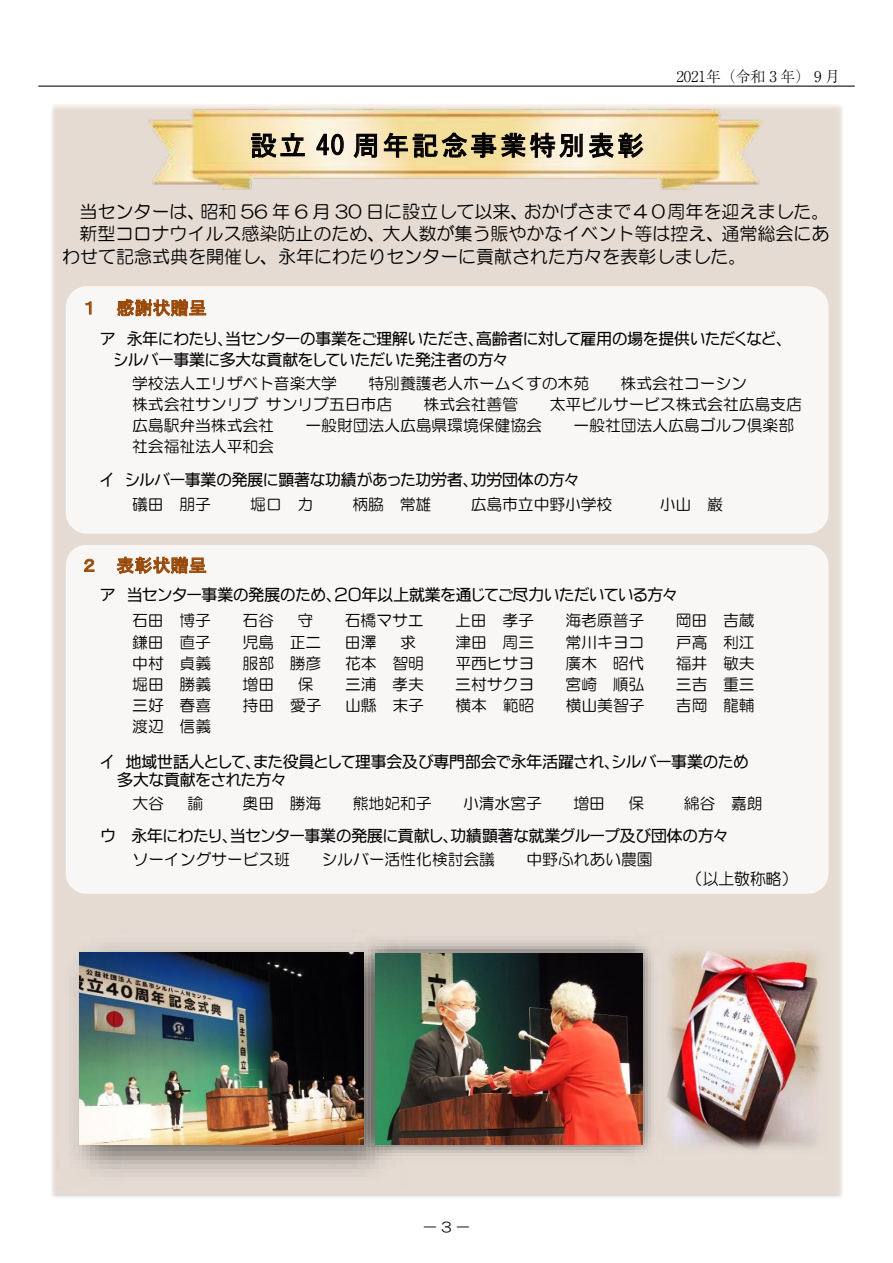
<style>
.page{position:relative;width:893px;height:1263px;background:#fff}
.page>*{position:absolute;margin:0;border:0;box-sizing:border-box;transform-origin:0 0}
.t1{font:27px "MS Gothic";letter-spacing:.085em;color:#000}
.t2{font:18px "HG Maru Gothic MPRO";color:#000}
.t3{font:18px "MS Gothic";letter-spacing:.005em;color:#984806}
.t4{font:15.9px "HG Maru Gothic MPRO";color:#000}
.t5{font:15.9px/20.4px "FGP Kaku Gothic Ca M";letter-spacing:-.005em;color:#000}
.t6{font:15.9px "FGP Maru Gothic Ca L";letter-spacing:-.005em;color:#000}
.t7{font:300 14.85px "Ryumin Pro";color:#000}
.t8{font:13.8px "HG Maru Gothic MPRO";color:#000;scale:1.1 1}
</style>
<div class="page">
<div style="left:53px;top:105px;width:788px;height:1089px;background:#e5dbd3"></div>
<img style="left:142px;top:104px;width:629px;height:86px">
<div style="left:66px;top:286px;width:762px;height:248px;background:#f9f7f6;border-radius:21px"></div>
<div style="left:66px;top:545px;width:762px;height:349px;background:#f9f7f6;border-radius:20px"></div>
<img style="left:73px;top:946px;width:302px;height:227px">
<img style="left:79px;top:953px;width:273px;height:192px">
<img style="left:352px;top:940px;width:302px;height:226px">
<img style="left:375px;top:953px;width:268px;height:192px">
<img style="left:667px;top:950px;width:155px;height:200px">
<hr style="left:38px;top:86px;width:817px;height:1px;background:#000">
<h1 class="t1" style="left:250px;top:132px;width:396px">設立 40 周年記念事業特別表彰</h1>
<p class="t7" style="left:676px;top:65px;width:180px">2021年（令和 3 年） 9 月　</p>
<p class="t2" style="left:79px;top:202px;width:751px">当センターは、昭和 56 年 6 月 30 日に設立して以来、おかげさまで４０周年を迎えました。</p>
<p class="t2" style="left:79px;top:225px;width:752px">新型コロナウイルス感染防止のため、大人数が集う賑やかなイベント等は控え、通常総会にあ</p>
<p class="t2" style="left:62px;top:247px;width:686px">わせて記念式典を開催し、永年にわたりセンターに貢献された方々を表彰しました。</p>
<p class="t3" style="left:80px;top:299px;width:128px">１ 感謝状贈呈</p>
<p class="t5" style="left:114px;top:329px;width:672px;text-indent:-13px">ア 永年にわたり、当センターの事業をご理解いただき、高齢者に対して雇用の場を提供いただくなど、シルバー事業に多大な貢献をしていただいた発注者の方々</p>
<p class="t4" style="left:132px;top:375px;width:207px">学校法人エリザベト音楽大学</p>
<p class="t4" style="left:369px;top:375px;width:222px">特別養護老人ホームくすの木苑</p>
<p class="t4" style="left:621px;top:375px;width:128px">株式会社コーシン</p>
<p class="t4" style="left:132px;top:397px;width:262px">株式会社サンリブサンリブ五日市店</p>
<p class="t4" style="left:423px;top:397px;width:96px">株式会社善管</p>
<p class="t4" style="left:550px;top:397px;width:254px">太平ビルサービス株式会社広島支店</p>
<p class="t4" style="left:132px;top:417px;width:144px">広島駅弁当株式会社</p>
<p class="t4" style="left:305px;top:417px;width:238px">一般財団法人広島県環境保健協会</p>
<p class="t4" style="left:573px;top:417px;width:222px">一般社団法人広島ゴルフ倶楽部</p>
<p class="t4" style="left:132px;top:439px;width:144px">社会福祉法人平和会</p>
<p class="t5" style="left:101px;top:470px;width:480px">イ シルバー事業の発展に顕著な功績があった功労者、功労団体の方々</p>
<p class="t4" style="left:132px;top:496px;width:80px">礒田 朋子</p>
<p class="t4" style="left:250px;top:496px;width:65px">堀口 力</p>
<p class="t4" style="left:353px;top:496px;width:80px">柄脇 常雄</p>
<p class="t4" style="left:471px;top:496px;width:143px">広島市立中野小学校</p>
<p class="t4" style="left:660px;top:496px;width:65px">小山 巌</p>
<p class="t3" style="left:80px;top:556px;width:128px">２ 表彰状贈呈</p>
<p class="t5" style="left:101px;top:584px;width:579px">ア 当センター事業の発展のため、２０年以上就業を通じてご尽力いただいている方々</p>
<p class="t4" style="left:132px;top:612px;width:80px">石田 博子</p>
<p class="t4" style="left:242px;top:612px;width:33px">石谷</p>
<p class="t4" style="left:297px;top:612px;width:17px">守</p>
<p class="t4" style="left:345px;top:612px;width:80px">石橋マサエ</p>
<p class="t4" style="left:455px;top:612px;width:80px">上田 孝子</p>
<p class="t4" style="left:565px;top:612px;width:80px">海老原普子</p>
<p class="t4" style="left:676px;top:612px;width:80px">岡田 吉蔵</p>
<p class="t4" style="left:132px;top:634px;width:81px">鎌田 直子</p>
<p class="t4" style="left:242px;top:634px;width:80px">児島 正二</p>
<p class="t4" style="left:345px;top:634px;width:33px">田澤</p>
<p class="t4" style="left:400px;top:634px;width:17px">求</p>
<p class="t4" style="left:455px;top:634px;width:80px">津田 周三</p>
<p class="t4" style="left:565px;top:634px;width:80px">常川キヨコ</p>
<p class="t4" style="left:676px;top:634px;width:80px">戸高 利江</p>
<p class="t4" style="left:132px;top:655px;width:81px">中村 貞義</p>
<p class="t4" style="left:243px;top:655px;width:80px">服部 勝彦</p>
<p class="t4" style="left:345px;top:655px;width:80px">花本 智明</p>
<p class="t4" style="left:455px;top:655px;width:80px">平西ヒサヨ</p>
<p class="t4" style="left:566px;top:655px;width:80px">廣木 昭代</p>
<p class="t4" style="left:676px;top:655px;width:80px">福井 敏夫</p>
<p class="t4" style="left:132px;top:676px;width:81px">堀田 勝義</p>
<p class="t4" style="left:243px;top:676px;width:33px">増田</p>
<p class="t4" style="left:298px;top:676px;width:17px">保</p>
<p class="t4" style="left:345px;top:676px;width:80px">三浦 孝夫</p>
<p class="t4" style="left:455px;top:676px;width:81px">三村サクヨ</p>
<p class="t4" style="left:566px;top:676px;width:80px">宮崎 順弘</p>
<p class="t4" style="left:676px;top:676px;width:80px">三吉 重三</p>
<p class="t4" style="left:132px;top:697px;width:81px">三好 春喜</p>
<p class="t4" style="left:243px;top:697px;width:80px">持田 愛子</p>
<p class="t4" style="left:345px;top:697px;width:80px">山縣 末子</p>
<p class="t4" style="left:455px;top:697px;width:80px">横本 範昭</p>
<p class="t4" style="left:566px;top:697px;width:80px">横山美智子</p>
<p class="t4" style="left:676px;top:697px;width:80px">吉岡 龍輔</p>
<p class="t4" style="left:132px;top:718px;width:81px">渡辺 信義</p>
<p class="t5" style="left:117px;top:752px;width:633px;line-height:18.3px;text-indent:-16px">イ 地域世話人として、また役員として理事会及び専門部会で永年活躍され、シルバー事業のため多大な貢献をされた方々</p>
<p class="t4" style="left:132px;top:795px;width:33px">大谷</p>
<p class="t4" style="left:187px;top:795px;width:17px">諭</p>
<p class="t4" style="left:243px;top:795px;width:80px">奥田 勝海</p>
<p class="t4" style="left:353px;top:795px;width:80px">熊地妃和子</p>
<p class="t4" style="left:463px;top:795px;width:80px">小清水宮子</p>
<p class="t4" style="left:573px;top:795px;width:33px">増田</p>
<p class="t4" style="left:629px;top:795px;width:17px">保</p>
<p class="t4" style="left:684px;top:795px;width:80px">綿谷 嘉朗</p>
<p class="t5" style="left:101px;top:825px;width:629px">ウ 永年にわたり、当センター事業の発展に貢献し、功績顕著な就業グループ及び団体の方々</p>
<p class="t4" style="left:132px;top:851px;width:159px">ソーイングサービス班</p>
<p class="t4" style="left:322px;top:851px;width:175px">シルバー活性化検討会議</p>
<p class="t4" style="left:526px;top:851px;width:128px">中野ふれあい農園</p>
<p class="t6" style="left:695px;top:871px;width:96px">（以上敬称略）</p>
<p class="t8" style="left:422px;top:1220px;width:45px">－3－</p>
</div>
